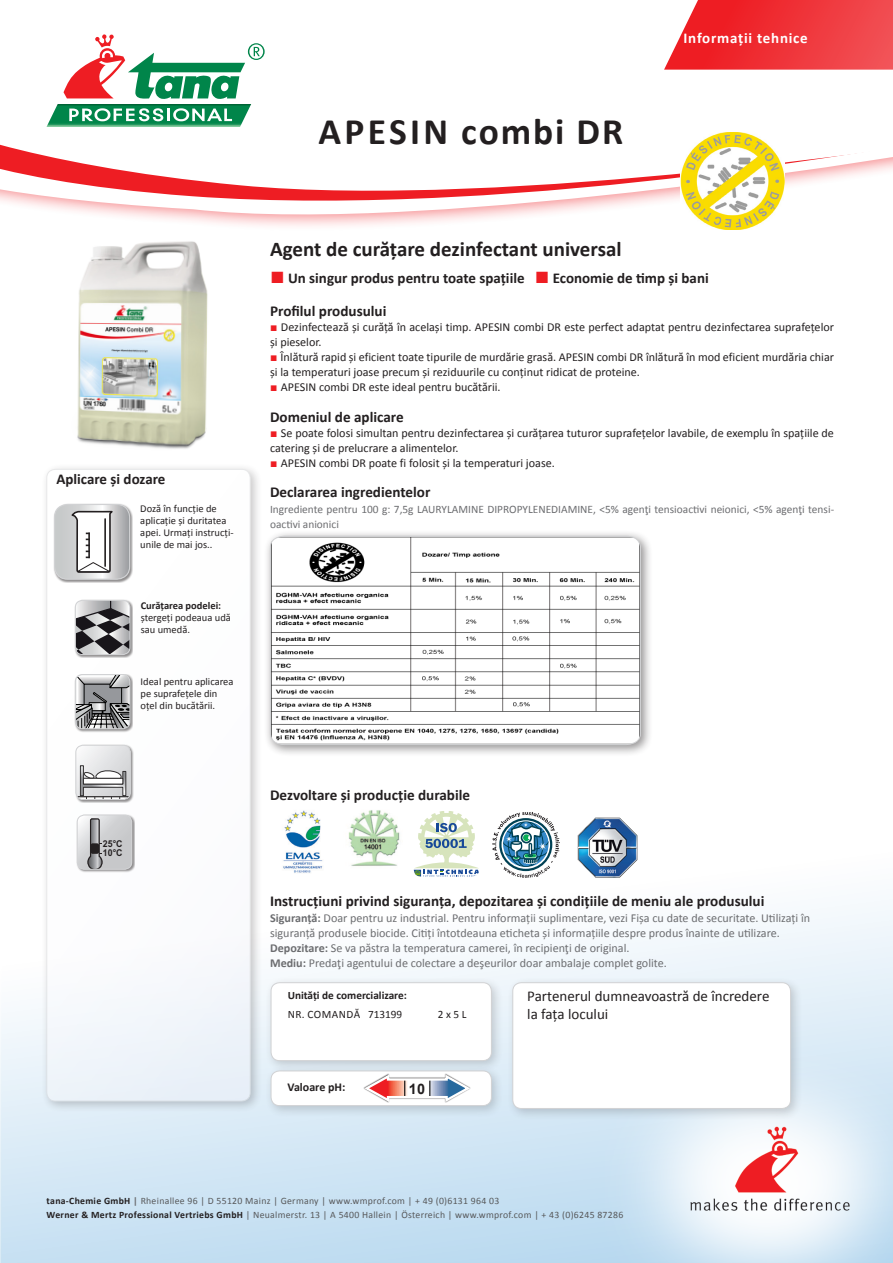
<style>
.page{position:relative;width:893px;height:1263px;background:#fff}
.page>*{position:absolute;margin:0;border:0;box-sizing:border-box;transform-origin:0 0}
.t1{font:700 37.5px "Calibri";letter-spacing:.065em;color:#231f20}
.t2{font:700 21px "Calibri";color:#231f20}
.t3{font:700 15.15px "Calibri";color:#231f20}
.t4{font:700 15px "Calibri";color:#231f20}
.t5{font:15px/18px "Calibri";color:#231f20}
.t6{font:700 15px "Calibri";letter-spacing:.05em;color:#fff}
.t7{font:700 14.4px "Arial";color:#231f20}
.t8{font:12.15px/15.1px "Calibri";color:#231f20}
.t9{font:12.15px "Calibri";color:#6c6d70}
.t10{font:700 12px "Calibri";color:#231f20}
.t11{font:11.4px/15.1px "Calibri";color:#6c6d70}
.t12{font:700 11.25px "Calibri";color:#231f20}
.t13{font:11.25px "Calibri";letter-spacing:.03em;color:#231f20}
.t14{font:10.5px/12px "Calibri";color:#231f20}
.t15{font:700 10.5px "Calibri";color:#231f20}
.t16{font:9.75px "Calibri";letter-spacing:.03em;color:#57585a}
.t17{font:700 9.45px/8.9px "Arial";color:#242021;scale:.94 1}
.s1{font-family:"Arial";font-weight:400;font-size:24.3px;color:#ee1d23}
.s2{font-family:"Arial";color:#ee1d23}
.s3{font-weight:700}
.s4{font-weight:700;color:#231f20}
.s5{font-weight:700;color:#6c6d70}
</style>
<div class="page">
<svg style="left:0;top:904px;width:893px;height:359px"></svg>
<svg style="left:186px;top:220px;width:269px;height:6px;fill:#fdeff0"></svg>
<svg style="left:70px;top:210px;width:504px;height:10px"></svg>
<svg style="left:0;top:132px;width:893px;height:78px"></svg>
<img style="left:680px;top:133px;width:105px;height:97px">
<img style="left:606px;top:1030px;width:287px;height:233px">
<div style="left:40px;top:463px;width:223px;height:650px;background:#231f20;opacity:.49"></div>
<div style="left:47px;top:469px;width:203px;height:632px;background:linear-gradient(to bottom,#fff,#f2f6fb);border-radius:9px"></div>
<div style="left:46px;top:469px;width:205px;height:632px;border:1px solid #d1d2d4;border-radius:9px"></div>
<svg style="left:664px;top:0;width:229px;height:70px;background:#f04247"></svg>
<div style="left:265px;top:1064px;width:239px;height:54px;background:#231f20;opacity:.2"></div>
<div style="left:271px;top:1071px;width:220px;height:34px;background:#fff;border-radius:9px"></div>
<div style="left:271px;top:1070px;width:221px;height:36px;border:1px solid #d1d2d4;border-radius:9px"></div>
<svg style="left:363px;top:1073px;width:108px;height:30px"></svg>
<svg style="left:46px;top:34px;width:219px;height:93px"></svg>
<div style="left:265px;top:976px;width:239px;height:97px;background:#231f20;opacity:.2"></div>
<div style="left:271px;top:983px;width:220px;height:77px;background:#fff;border-radius:9px"></div>
<div style="left:271px;top:982px;width:221px;height:79px;border:1px solid #d1d2d4;border-radius:9px"></div>
<div style="left:506px;top:976px;width:297px;height:145px;background:#231f20;opacity:.2"></div>
<div style="left:513px;top:983px;width:277px;height:125px;background:#fff;border-radius:9px"></div>
<div style="left:512px;top:982px;width:279px;height:127px;border:1px solid #d1d2d4;border-radius:9px"></div>
<div style="left:53px;top:503px;width:80px;height:80px;background:#231f20;opacity:.5"></div>
<svg style="left:55px;top:504px;width:75px;height:75px"></svg>
<div style="left:54px;top:504px;width:76px;height:76px;border:1px solid #d1d2d4;border-radius:13px"></div>
<img style="left:77px;top:241px;width:131px;height:208px">
<img style="left:283px;top:810px;width:40px;height:63px">
<img style="left:348px;top:810px;width:52px;height:56px">
<svg style="left:413px;top:811px;width:66px;height:66px"></svg>
<svg style="left:492px;top:812px;width:68px;height:66px"></svg>
<img style="left:577px;top:817px;width:61px;height:61px">
<div style="left:264px;top:530px;width:389px;height:227px;background:#231f20;opacity:.49"></div>
<svg style="left:270px;top:535px;width:371px;height:210px"></svg>
<div style="left:75px;top:599px;width:58px;height:59px;background:#231f20;opacity:.5"></div>
<svg style="left:75px;top:600px;width:55px;height:55px;background:#848385"></svg>
<div style="left:75px;top:600px;width:55px;height:55px;border:1px solid #d1d2d4;border-radius:7px"></div>
<div style="left:75px;top:674px;width:58px;height:58px;background:#231f20;opacity:.5"></div>
<svg style="left:75px;top:674px;width:55px;height:55px;background:#8d8e8f"></svg>
<div style="left:75px;top:674px;width:55px;height:55px;border:1px solid #d1d2d4;border-radius:7px"></div>
<div style="left:75px;top:744px;width:59px;height:59px;background:#231f20;opacity:.5"></div>
<svg style="left:76px;top:745px;width:54px;height:54px"></svg>
<div style="left:76px;top:745px;width:55px;height:55px;border:1px solid #d1d2d4;border-radius:7px"></div>
<div style="left:76px;top:814px;width:59px;height:59px;background:#231f20;opacity:.5"></div>
<svg style="left:77px;top:815px;width:55px;height:54px;background:#bdbec0"></svg>
<div style="left:77px;top:815px;width:55px;height:54px;border:1px solid #d1d2d4;border-radius:7px"></div>
<p class="t1" style="left:319px;top:108px;width:306px">APESIN combi DR</p>
<p class="t6" style="left:684px;top:28px;width:126px">Informații tehnice</p>
<p class="t4" style="left:56px;top:470px;width:111px">Aplicare și dozare</p>
<p class="t14" style="left:140px;top:502px;width:95px">Doză în funcție de aplicație și duritatea apei. Urmați instrucți&shy;unile de mai jos..</p>
<p class="t15" style="left:141px;top:599px;width:82px">Curățarea podelei:</p>
<p class="t14" style="left:141px;top:611px;width:92px">ștergeți podeaua udă sau umedă.</p>
<p class="t14" style="left:141px;top:675px;width:94px">Ideal pentru aplicarea pe suprafețele din oțel din bucătării.</p>
<p class="t17" style="left:103px;top:839px;width:22px">25°C<br>10°C</p>
<p class="t2" style="left:270px;top:236px;width:353px">Agent de curățare dezinfectant universal</p>
<p class="t4" style="left:270px;top:268px;width:440px"><span class="s1">■</span> Un singur produs pentru toate spațiile <span class="s1">■</span> Economie de timp și bani</p>
<p class="t3" style="left:270px;top:301px;width:118px">Profilul produsului</p>
<p class="t8" style="left:270px;top:319px;width:565px"><span class="s2">■</span> Dezinfectează și curăță în același timp. APESIN combi DR este perfect adaptat pentru dezinfectarea suprafețelor și pieselor.</p>
<p class="t8" style="left:270px;top:349px;width:565px"><span class="s2">■</span> Înlătură rapid și eficient toate tipurile de murdărie grasă. APESIN combi DR înlătură în mod eficient murdăria chiar și la temperaturi joase precum și reziduurile cu conținut ridicat de proteine.</p>
<p class="t8" style="left:270px;top:380px;width:232px"><span class="s2">■</span> APESIN combi DR este ideal pentru bucătării.</p>
<p class="t3" style="left:270px;top:407px;width:135px">Domeniul de aplicare</p>
<p class="t8" style="left:270px;top:425px;width:565px"><span class="s2">■</span> Se poate folosi simultan pentru dezinfectarea și curățarea tuturor suprafețelor lavabile, de exemplu în spațiile de catering și de prelucrare a alimentelor.</p>
<p class="t8" style="left:270px;top:455px;width:286px"><span class="s2">■</span> APESIN combi DR poate fi folosit și la temperaturi joase.</p>
<p class="t3" style="left:270px;top:483px;width:162px">Declararea ingredientelor</p>
<p class="t11" style="left:270px;top:501px;width:565px">Ingrediente pentru 100 g: 7,5g LAURYLAMINE DIPROPYLENEDIAMINE, &lt;5% agenţi tensioactivi neionici, &lt;5% agenţi tensi&shy;oactivi anionici</p>
<p class="t3" style="left:270px;top:786px;width:202px">Dezvoltare și producție durabile</p>
<p class="t3" style="left:270px;top:892px;width:496px">Instrucțiuni privind siguranța, depozitarea și condițiile de meniu ale produsului</p>
<p class="t9" style="left:270px;top:910px;width:542px"><span class="s3">Siguranță:</span> Doar pentru uz industrial. Pentru informații suplimentare, vezi Fișa cu date de securitate. Utilizați în</p>
<p class="t9" style="left:270px;top:925px;width:511px">siguranță produsele biocide. Citiți întotdeauna eticheta și informațiile despre produs înainte de utilizare.</p>
<p class="t9" style="left:270px;top:940px;width:361px"><span class="s3">Depozitare:</span> Se va păstra la temperatura camerei, în recipienţi de original.</p>
<p class="t9" style="left:270px;top:955px;width:398px"><span class="s3">Mediu:</span> Predaţi agentului de colectare a deşeurilor doar ambalaje complet golite.</p>
<p class="t12" style="left:288px;top:988px;width:121px">Unități de comercializare:</p>
<p class="t13" style="left:288px;top:1007px;width:116px">NR. COMANDĂ 713199</p>
<p class="t13" style="left:438px;top:1007px;width:30px">2 x 5 L</p>
<p class="t10" style="left:288px;top:1080px;width:59px">Valoare pH:</p>
<p class="t7" style="left:409px;top:1078px;width:18px">10</p>
<p class="t5" style="left:527px;top:987px;width:244px">Partenerul dumneavoastră de încredere la fața locului</p>
<p class="t16" style="left:47px;top:1195px;width:454px"><span class="s4">tana-Chemie GmbH</span> <span class="s5">|</span> Rheinallee 96 | D 55120 Mainz | Germany | www.wmprof.com | + 49 (0)6131 964 03</p>
<p class="t16" style="left:47px;top:1208px;width:578px"><span class="s4">Werner &amp; Mertz Professional Vertriebs GmbH</span> | Neualmerstr. 13 | A 5400 Hallein | Österreich | www.wmprof.com | + 43 (0)6245 87286</p>
</div>
